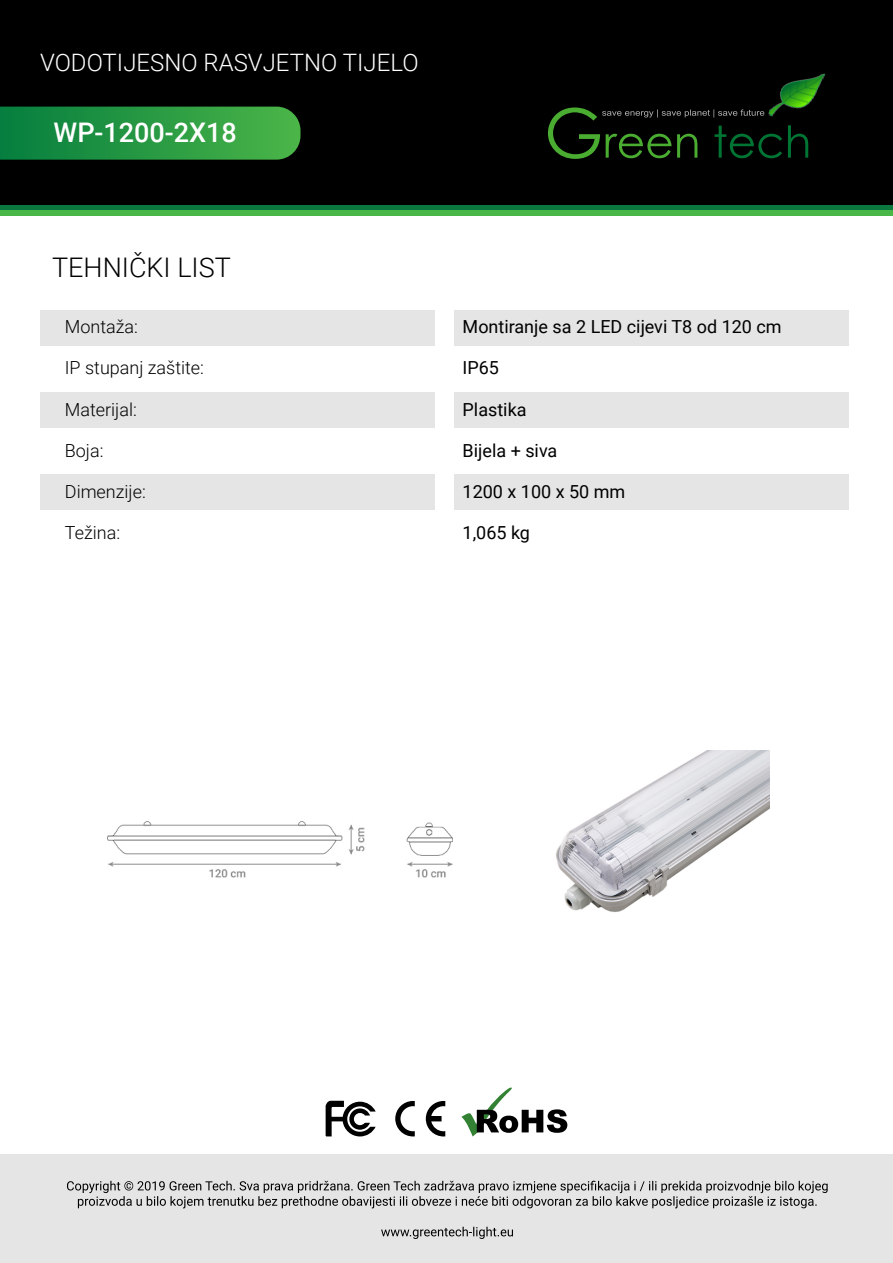
<style>
.page{position:relative;width:893px;height:1263px;background:#fff}
.page>*{position:absolute;margin:0;border:0;box-sizing:border-box;transform-origin:0 0}
.t1{font:300 27px "Roboto";color:#000}
.t2{font:500 27px "Roboto";color:#fff}
.t3{font:300 24px "Roboto";color:#fff}
.t4{font:18px "Roboto";color:#000}
.t5{font:300 18px "Roboto";color:#000}
</style>
<div class="page">
<div style="left:0;top:0;width:893px;height:206px;background:#000"></div>
<div style="left:0;top:206px;width:893px;height:5px;background:#0b783e"></div>
<div style="left:0;top:211px;width:893px;height:5px;background:#49b748"></div>
<svg style="left:395px;top:1101px;width:20px;height:35px"></svg>
<svg style="left:426px;top:1101px;width:19px;height:35px"></svg>
<svg style="left:461px;top:1087px;width:106px;height:49px"></svg>
<svg style="left:326px;top:1101px;width:50px;height:35px"></svg>
<svg style="left:548px;top:107px;width:260px;height:52px"></svg>
<img style="left:768px;top:74px;width:57px;height:54px">
<div style="left:0;top:1154px;width:893px;height:109px;background:#e5e5e5"></div>
<svg style="left:67px;top:1181px;width:761px;height:58px"></svg>
<div style="left:40px;top:311px;width:394px;height:35px;background:#e5e5e5"></div>
<div style="left:40px;top:393px;width:394px;height:35px;background:#e5e5e5"></div>
<div style="left:40px;top:475px;width:394px;height:35px;background:#e5e5e5"></div>
<div style="left:454px;top:311px;width:394px;height:35px;background:#e5e5e5"></div>
<div style="left:454px;top:393px;width:394px;height:35px;background:#e5e5e5"></div>
<div style="left:454px;top:475px;width:394px;height:35px;background:#e5e5e5"></div>
<img style="left:556px;top:751px;width:214px;height:161px">
<img style="left:108px;top:821px;width:345px;height:57px">
<svg style="left:0;top:107px;width:301px;height:53px;background:#269541"></svg>
<h2 class="t3" style="left:40px;top:46px;width:380px">VODOTIJESNO RASVJETNO TIJELO</h2>
<h1 class="t2" style="left:54px;top:114px;width:185px">WP-1200-2X18</h1>
<h1 class="t1" style="left:52px;top:248px;width:180px">TEHNIČKI LIST</h1>
<p class="t5" style="left:65px;top:314px;width:75px">Montaža:</p>
<p class="t5" style="left:65px;top:355px;width:141px">IP stupanj zaštite:</p>
<p class="t5" style="left:65px;top:397px;width:73px">Materijal:</p>
<p class="t5" style="left:65px;top:438px;width:40px">Boja:</p>
<p class="t5" style="left:65px;top:479px;width:82px">Dimenzije:</p>
<p class="t5" style="left:65px;top:520px;width:57px">Težina:</p>
<p class="t4" style="left:463px;top:314px;width:321px">Montiranje sa 2 LED cijevi T8 od 120 cm</p>
<p class="t4" style="left:463px;top:355px;width:38px">IP65</p>
<p class="t4" style="left:463px;top:397px;width:65px">Plastika</p>
<p class="t4" style="left:463px;top:438px;width:96px">Bijela + siva</p>
<p class="t4" style="left:463px;top:479px;width:164px">1200 x 100 x 50 mm</p>
<p class="t4" style="left:463px;top:520px;width:69px">1,065 kg</p>
</div>
